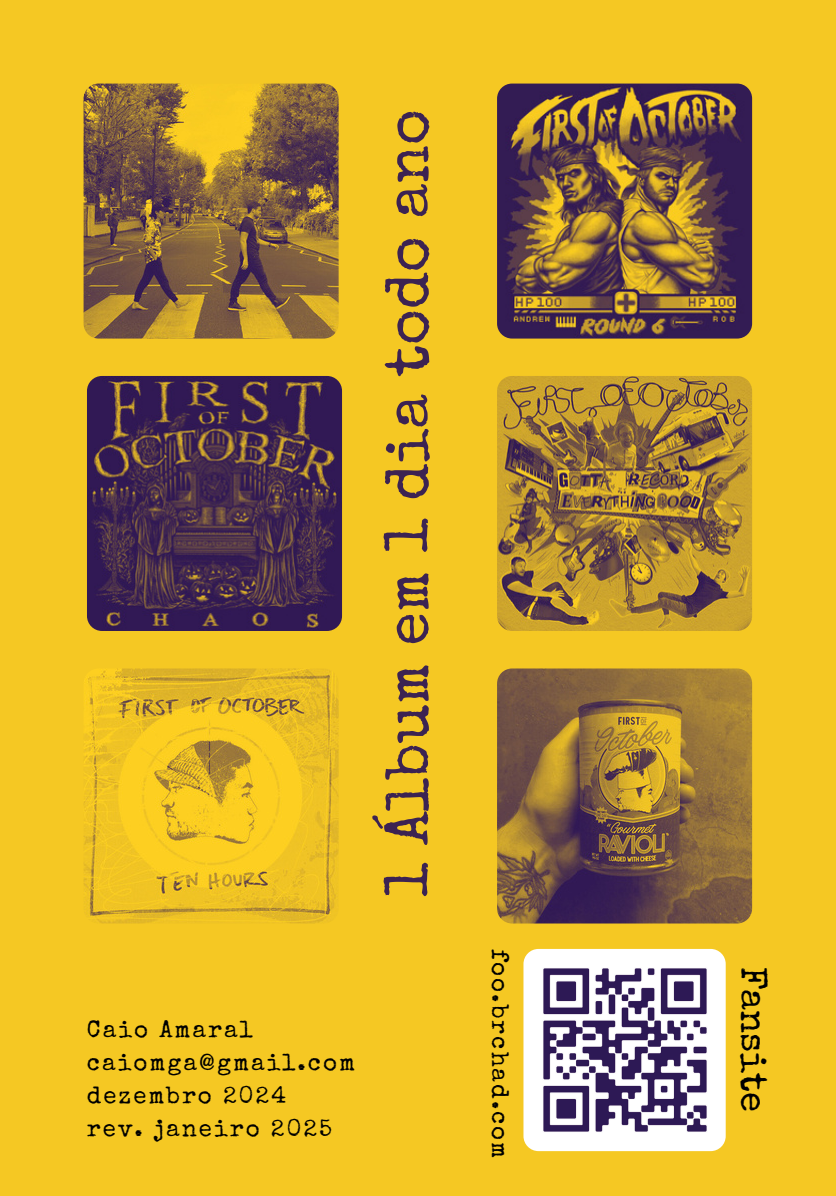
<style>
.page{position:relative;width:836px;height:1196px;background:#fff}
.page>*{position:absolute;margin:0;border:0;box-sizing:border-box;transform-origin:0 0}
.t1{font:61.4px "Special Elite";color:#3c2352}
.t2{font:36.6px "Special Elite";color:#000}
.t3{font:24px "Special Elite";letter-spacing:.085em;color:#000}
</style>
<div class="page">
<div style="left:0;top:0;width:836px;height:1195px;background:#f5c823"></div>
<img style="left:523px;top:949px;width:202px;height:202px;border-radius:15px">
<img style="left:497px;top:84px;width:255px;height:254px;border-radius:15px">
<img style="left:84px;top:84px;width:254px;height:254px;border-radius:15px">
<img style="left:87px;top:376px;width:255px;height:255px;border-radius:15px">
<img style="left:497px;top:376px;width:255px;height:255px;border-radius:15px">
<img style="left:497px;top:668px;width:255px;height:255px;border-radius:15px">
<img style="left:84px;top:668px;width:254px;height:255px;border-radius:15px">
<p class="t1" style="left:384px;top:897px;width:790px;rotate:-90deg">1 Álbum em 1 dia todo ano</p>
<p class="t3" style="left:87px;top:1019px;width:167px">Caio Amaral</p>
<p class="t3" style="left:87px;top:1052px;width:269px">caiomga@gmail.com</p>
<p class="t3" style="left:87px;top:1085px;width:201px">dezembro 2024</p>
<p class="t3" style="left:87px;top:1118px;width:246px">rev. janeiro 2025</p>
<p class="t3" style="left:509px;top:949px;width:211px;rotate:90deg">foo.brchad.com</p>
<p class="t2" style="left:767px;top:966px;width:146px;rotate:90deg">Fansite</p>
</div>
